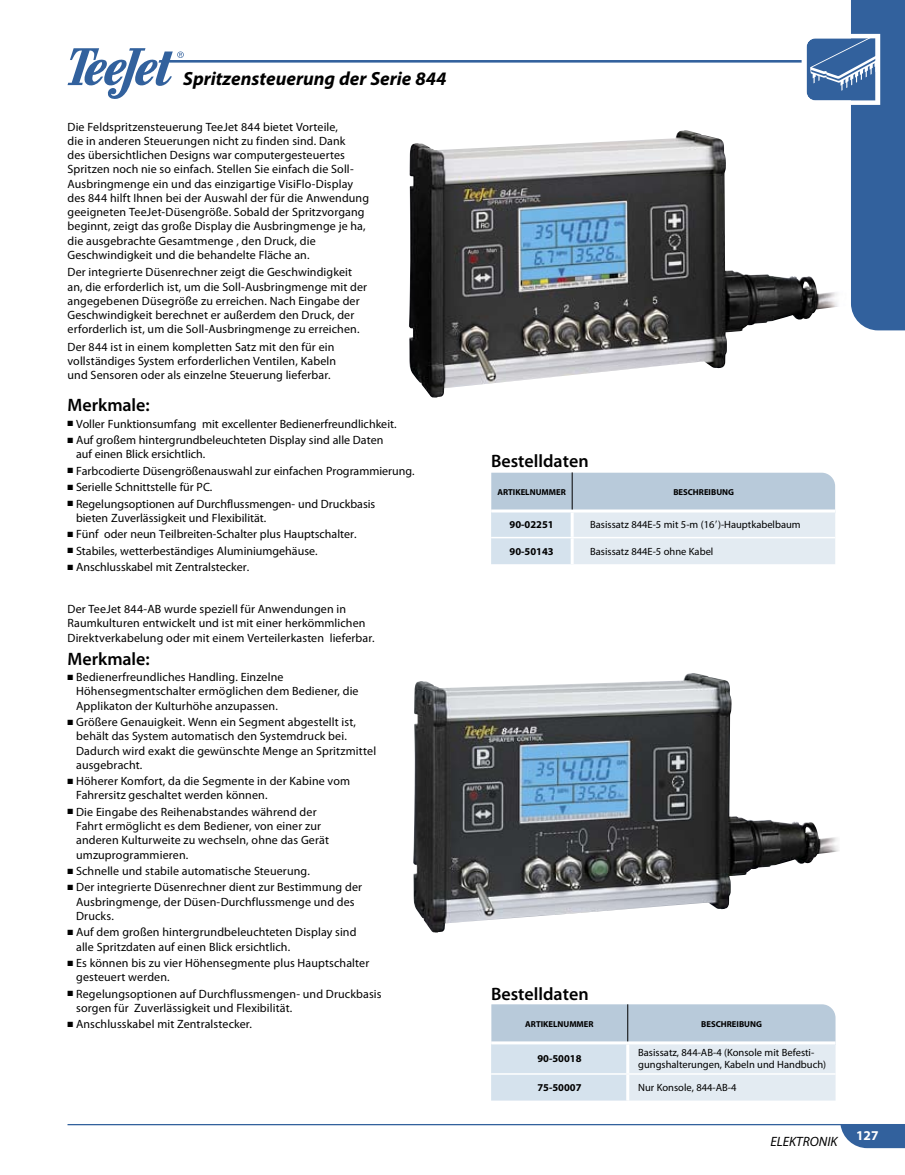
<style>
.page{position:relative;width:905px;height:1175px;background:#fff}
.page>*{position:absolute;margin:0;border:0;box-sizing:border-box;transform-origin:0 0}
.t1{font:italic 700 19.2px "Myriad Pro";color:#000}
.t2{font:600 18px "Myriad Pro";color:#000}
.t3{font:italic 13.5px "Myriad Pro";color:#000}
.t4{font:700 13.5px "Myriad Pro";color:#fff}
.t5{font:12px/14.2px "Myriad Pro";letter-spacing:.01em;color:#000}
.t6{font:10.5px/12px "Myriad Pro";color:#000}
.t7{font:700 10.5px "Myriad Pro";color:#000}
.t8{font:700 8.7px "Myriad Pro";color:#000}
.s1{font-family:"Universal Newswith Comm Pi"}
</style>
<div class="page">
<svg style="left:67px;top:1124px;width:837px;height:24px"></svg>
<svg style="left:68px;top:0;width:836px;height:330px"></svg>
<img style="left:409px;top:130px;width:440px;height:267px">
<img style="left:413px;top:673px;width:426px;height:259px">
<svg style="left:491px;top:1004px;width:344px;height:96px;background:#cfdce7"></svg>
<hr style="left:491px;top:1041px;width:344px;height:3px;background:#fff">
<hr style="left:491px;top:1073px;width:344px;height:1px;background:#fff">
<hr style="left:626px;top:1044px;width:3px;height:29px;background:#fff">
<hr style="left:626px;top:1074px;width:3px;height:26px;background:#fff">
<hr style="left:627px;top:1004px;width:1px;height:37px;background:#000">
<svg style="left:491px;top:472px;width:344px;height:92px;background:#d0dce7"></svg>
<hr style="left:491px;top:509px;width:344px;height:3px;background:#fff">
<hr style="left:491px;top:537px;width:344px;height:1px;background:#fff">
<hr style="left:570px;top:512px;width:3px;height:25px;background:#fff">
<hr style="left:570px;top:538px;width:3px;height:26px;background:#fff">
<hr style="left:572px;top:472px;width:1px;height:37px;background:#000">
<p class="t1" style="left:183px;top:66px;width:265px">Spritzensteuerung der Serie 844</p>
<p class="t5" style="left:68px;top:119px;width:303px">Die Feldspritzensteuerung TeeJet 844 bietet Vorteile,<br>die in anderen Steuerungen nicht zu finden sind. Dank<br>des übersichtlichen Designs war computergesteuertes Spritzen noch nie so einfach. Stellen Sie einfach die Soll-Ausbringmenge ein und das einzigartige VisiFlo-Display des 844 hilft Ihnen bei der Auswahl der für die Anwendung geeigneten TeeJet-Düsengröße. Sobald der Spritzvorgang beginnt, zeigt das große Display die Ausbringmenge je ha, die ausgebrachte Gesamtmenge , den Druck, die Geschwindigkeit und die behandelte Fläche an.</p>
<p class="t5" style="left:68px;top:265px;width:301px">Der integrierte Düsenrechner zeigt die Geschwindigkeit an, die erforderlich ist, um die Soll-Ausbringmenge mit der angegebenen Düsegröße zu erreichen. Nach Eingabe der Geschwindigkeit berechnet er außerdem den Druck, der erforderlich ist, um die Soll-Ausbringmenge zu erreichen.</p>
<p class="t5" style="left:68px;top:339px;width:270px">Der 844 ist in einem kompletten Satz mit den für ein vollständiges System erforderlichen Ventilen, Kabeln und Sensoren oder als einzelne Steuerung lieferbar.</p>
<p class="t2" style="left:68px;top:394px;width:84px">Merkmale:</p>
<p class="t5" style="left:68px;top:416px;width:330px">■ Voller Funktionsumfang mit excellenter Bedienerfreundlichkeit.</p>
<p class="t5" style="left:76px;top:433px;width:309px;text-indent:-8px">■ Auf großem hintergrundbeleuchteten Display sind alle Daten auf einen Blick ersichtlich.</p>
<p class="t5" style="left:68px;top:463px;width:348px">■ Farbcodierte Düsengrößenauswahl zur einfachen Programmierung.</p>
<p class="t5" style="left:68px;top:480px;width:146px">■ Serielle Schnittstelle für PC.</p>
<p class="t5" style="left:76px;top:496px;width:301px;text-indent:-8px">■ Regelungsoptionen auf Durchflussmengen- und Druckbasis bieten Zuverlässigkeit und Flexibilität.</p>
<p class="t5" style="left:68px;top:527px;width:290px">■ Fünf oder neun Teilbreiten-Schalter plus Hauptschalter.</p>
<p class="t5" style="left:68px;top:543px;width:251px">■ Stabiles, wetterbeständiges Aluminiumgehäuse.</p>
<p class="t5" style="left:68px;top:560px;width:183px">■ Anschlusskabel mit Zentralstecker.</p>
<p class="t5" style="left:68px;top:601px;width:308px">Der TeeJet 844-AB wurde speziell für Anwendungen in<br>Raumkulturen entwickelt und ist mit einer herkömmlichen<br>Direktverkabelung oder mit einem Verteilerkasten lieferbar.</p>
<p class="t2" style="left:68px;top:647px;width:84px">Merkmale:</p>
<p class="t5" style="left:76px;top:669px;width:284px;text-indent:-9px">■ Bedienerfreundliches Handling. Einzelne<br>Höhensegmentschalter ermöglichen dem Bediener, die<br>Applikaton der Kulturhöhe anzupassen.</p>
<p class="t5" style="left:76px;top:714px;width:301px;text-indent:-9px">■ Größere Genauigkeit. Wenn ein Segment abgestellt ist, behält das System automatisch den Systemdruck bei.<br>Dadurch wird exakt die gewünschte Menge an Spritzmittel ausgebracht.</p>
<p class="t5" style="left:76px;top:774px;width:275px;text-indent:-9px">■ Höherer Komfort, da die Segmente in der Kabine vom<br>Fahrersitz geschaltet werden können.</p>
<p class="t5" style="left:76px;top:804px;width:254px;text-indent:-9px">■ Die Eingabe des Reihenabstandes während der Fahrt ermöglicht es dem Bediener, von einer zur anderen Kulturweite zu wechseln, ohne das Gerät umzuprogrammieren.</p>
<p class="t5" style="left:68px;top:863px;width:244px">■ Schnelle und stabile automatische Steuerung.</p>
<p class="t5" style="left:76px;top:880px;width:287px;text-indent:-9px">■ Der integrierte Düsenrechner dient zur Bestimmung der<br>Ausbringmenge, der Düsen-Durchflussmenge und des<br>Drucks.</p>
<p class="t5" style="left:76px;top:925px;width:282px;text-indent:-9px">■ Auf dem großen hintergrundbeleuchteten Display sind alle Spritzdaten auf einen Blick ersichtlich.</p>
<p class="t5" style="left:76px;top:955px;width:294px;text-indent:-9px">■ Es können bis zu vier Höhensegmente plus Hauptschalter gesteuert werden.</p>
<p class="t5" style="left:76px;top:986px;width:307px;text-indent:-9px">■ Regelungsoptionen auf Durchflussmengen- und Druckbasis sorgen für Zuverlässigkeit und Flexibilität.</p>
<p class="t5" style="left:68px;top:1017px;width:186px">■ Anschlusskabel mit Zentralstecker.</p>
<p class="t2" style="left:491px;top:449px;width:99px">Bestelldaten</p>
<p class="t8" style="left:497px;top:486px;width:70px">ARTIKELNUMMER</p>
<p class="t8" style="left:673px;top:486px;width:62px">BESCHREIBUNG</p>
<p class="t7" style="left:509px;top:518px;width:46px">90-02251</p>
<p class="t6" style="left:590px;top:518px;width:212px">Basissatz 844E-5 mit 5-m (16<span class="s1">8</span>)-Hauptkabelbaum</p>
<p class="t7" style="left:509px;top:544px;width:46px">90-50143</p>
<p class="t6" style="left:590px;top:545px;width:125px">Basissatz 844E-5 ohne Kabel</p>
<p class="t2" style="left:491px;top:982px;width:99px">Bestelldaten</p>
<p class="t8" style="left:525px;top:1018px;width:70px">ARTIKELNUMMER</p>
<p class="t8" style="left:701px;top:1018px;width:62px">BESCHREIBUNG</p>
<p class="t7" style="left:537px;top:1052px;width:46px">90-50018</p>
<p class="t6" style="left:638px;top:1046px;width:189px">Basissatz, 844-AB-4 (Konsole mit Befesti&shy;gungshalterungen, Kabeln und Handbuch)</p>
<p class="t7" style="left:537px;top:1080px;width:46px">75-50007</p>
<p class="t6" style="left:638px;top:1081px;width:100px">Nur Konsole, 844-AB-4</p>
<p class="t3" style="left:770px;top:1132px;width:68px">ELEKTRONIK</p>
<p class="t4" style="left:856px;top:1126px;width:24px">127</p>
</div>
